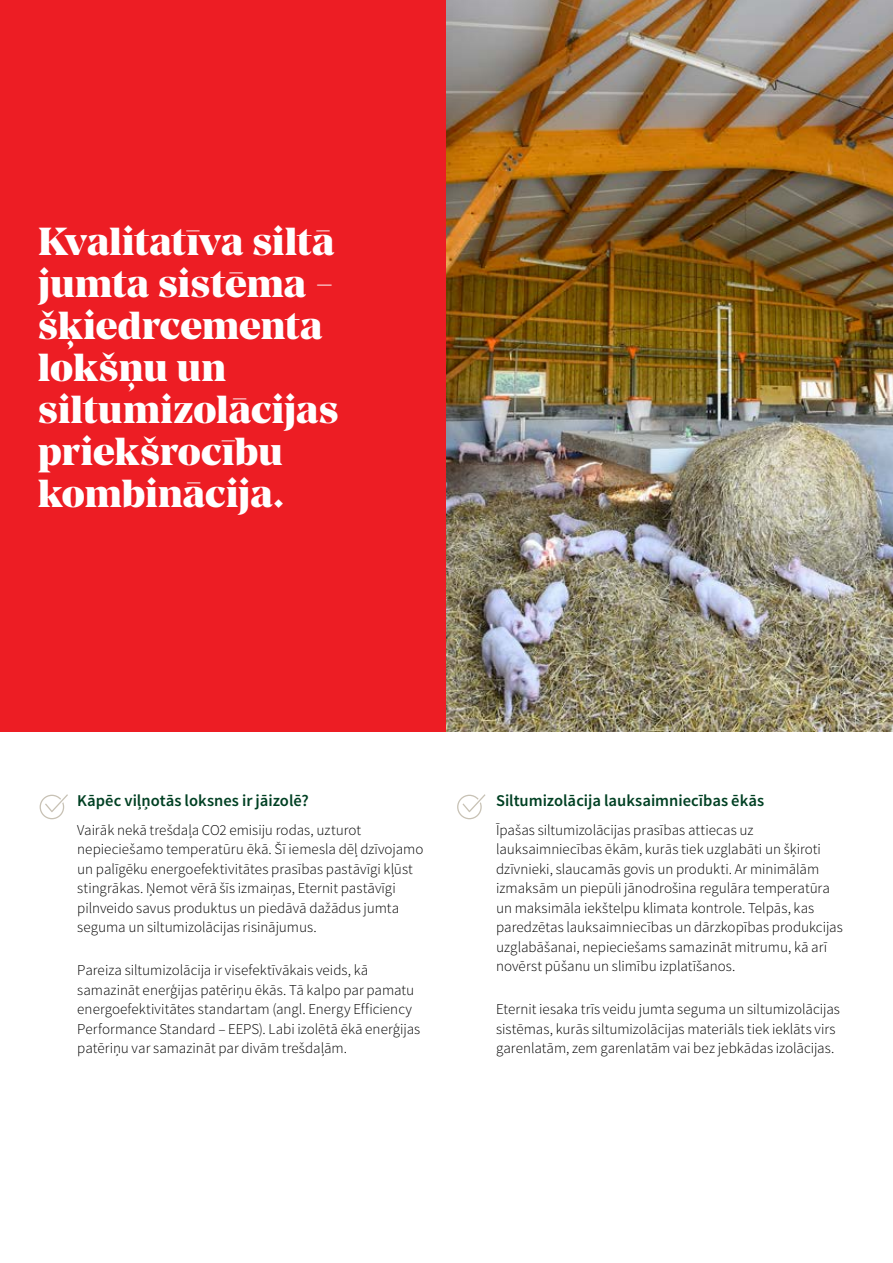
<style>
.page{position:relative;width:893px;height:1263px;background:#fff}
.page>*{position:absolute;margin:0;border:0;box-sizing:border-box;transform-origin:0 0}
.t1{font:800 39px/42px "Manier";letter-spacing:.005em;color:#fff}
.t2{font:600 16.5px "Source Sans Pro";color:#004023}
.t3{font:300 15px/19.5px "Source Sans Pro";color:#000}
</style>
<div class="page">
<svg style="left:457px;top:794px;width:29px;height:25px"></svg>
<svg style="left:40px;top:794px;width:28px;height:25px"></svg>
<div style="left:0;top:0;width:446px;height:731px;background:#ed1d24"></div>
<img style="left:446px;top:0;width:447px;height:731px">
<h1 class="t1" style="left:38px;top:220px;width:302px">Kvalitatīva siltā jumta sistēma - šķiedrcementa lokšņu un siltumizolācijas priekšrocību kombinācija.</h1>
<p class="t2" style="left:77px;top:790px;width:233px">Kāpēc viļņotās loksnes ir jāizolē?</p>
<p class="t3" style="left:77px;top:820px;width:348px">Vairāk nekā trešdaļa CO2 emisiju rodas, uzturot nepieciešamo temperatūru ēkā. Šī iemesla dēļ dzīvojamo un palīgēku energoefektivitātes prasības pastāvīgi kļūst stingrākas. Ņemot vērā šīs izmaiņas, Eternit pastāvīgi pilnveido savus produktus un piedāvā dažādus jumta seguma un siltumizolācijas risinājumus.</p>
<p class="t3" style="left:77px;top:961px;width:345px">Pareiza siltumizolācija ir visefektīvākais veids, kā samazināt enerģijas patēriņu ēkās. Tā kalpo par pamatu energoefektivitātes standartam (angl. Energy Efficiency Performance Standard – EEPS). Labi izolētā ēkā enerģijas patēriņu var samazināt par divām trešdaļām.</p>
<p class="t2" style="left:496px;top:790px;width:270px">Siltumizolācija lauksaimniecības ēkās</p>
<p class="t3" style="left:496px;top:820px;width:348px">Īpašas siltumizolācijas prasības attiecas uz lauksaimniecības ēkām, kurās tiek uzglabāti un šķiroti dzīvnieki, slaucamās govis un produkti. Ar minimālām izmaksām un piepūli jānodrošina regulāra temperatūra un maksimāla iekštelpu klimata kontrole. Telpās, kas paredzētas lauksaimniecības un dārzkopības produkcijas uzglabāšanai, nepieciešams samazināt mitrumu, kā arī novērst pūšanu un slimību izplatīšanos.</p>
<p class="t3" style="left:496px;top:1000px;width:345px">Eternit iesaka trīs veidu jumta seguma un siltumizolācijas sistēmas, kurās siltumizolācijas materiāls tiek ieklāts virs garenlatām, zem garenlatām vai bez jebkādas izolācijas.</p>
</div>
